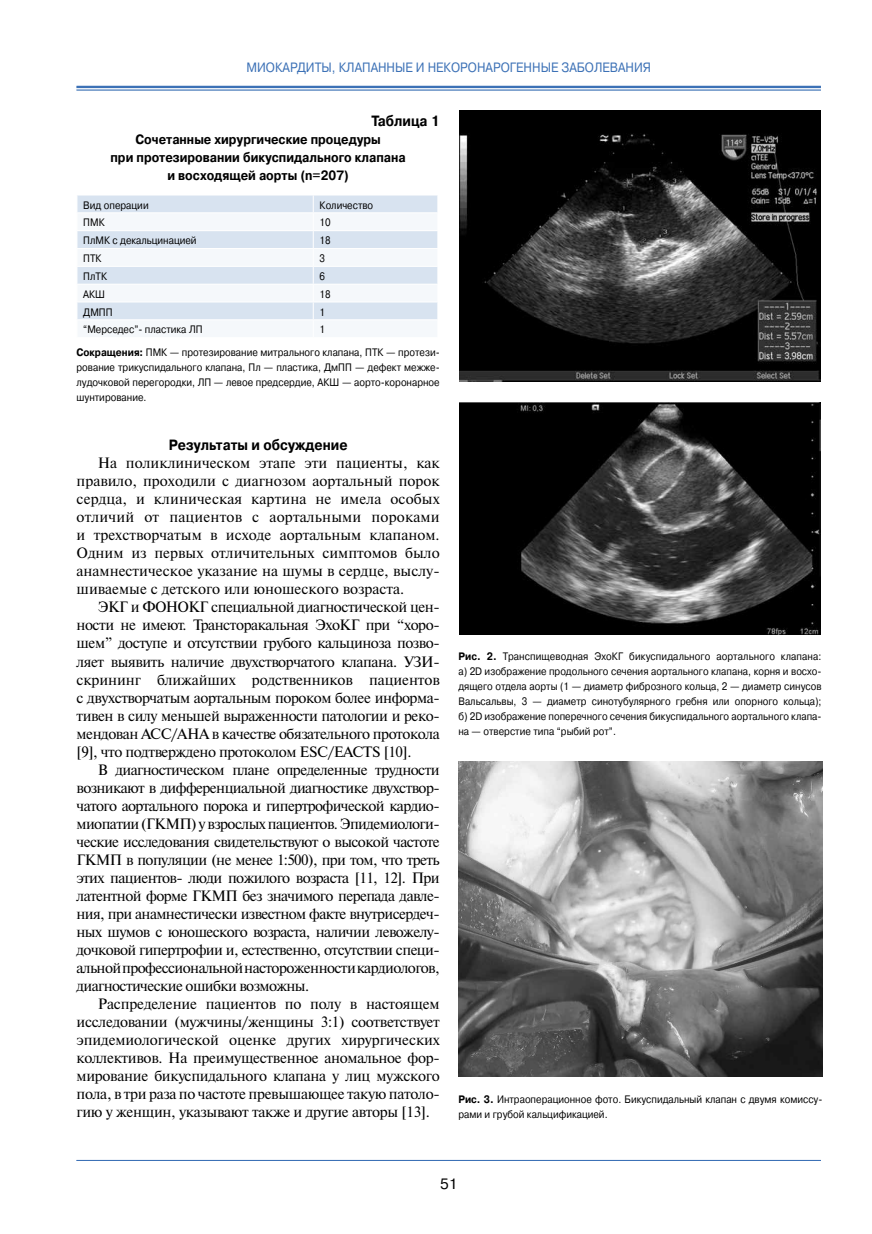
<style>
.page{position:relative;width:872px;height:1234px;background:#fff}
.page>*{position:absolute;margin:0;border:0;box-sizing:border-box;transform-origin:0 0}
.t1{font:15px/18px "Newton C";letter-spacing:-.025em;color:#000;text-align:justify}
.t2{font:15px "Pragmatica C";color:#000}
.t3{font:700 14.85px "Pragmatica C";color:#000;scale:.89 1}
.t4{font:700 13.5px/18px "Pragmatica C";color:#000;text-align:center;scale:.89 1}
.t5{font:13.5px "Pragmatica C";color:#3c71b6;scale:.89 1}
.t6{font:10.8px/15px "Pragmatica C";color:#000;text-align:justify;scale:.89 1}
.s1{font-weight:700}
</style>
<div class="page">
<svg style="left:77px;top:88px;width:744px;height:2px"></svg>
<hr style="left:77px;top:86px;width:744px;height:2px;background:#3c71b6">
<hr style="left:77px;top:90px;width:744px;height:1px;background:#3c71b6">
<hr style="left:77px;top:1159px;width:744px;height:1px;background:#3c71b6">
<img style="left:459px;top:111px;width:362px;height:271px">
<img style="left:459px;top:402px;width:362px;height:232px">
<div style="left:78px;top:196px;width:359px;height:16px;background:#d8e3f0"></div>
<svg style="left:78px;top:231px;width:359px;height:88px;fill:#d8e3f0"></svg>
<hr style="left:77px;top:248px;width:236px;height:1px;background:#fff">
<hr style="left:313px;top:248px;width:125px;height:1px;background:#fff">
<hr style="left:77px;top:266px;width:236px;height:1px;background:#fff">
<hr style="left:313px;top:266px;width:125px;height:1px;background:#fff">
<hr style="left:77px;top:284px;width:236px;height:1px;background:#fff">
<hr style="left:313px;top:284px;width:125px;height:1px;background:#fff">
<hr style="left:77px;top:301px;width:236px;height:1px;background:#fff">
<hr style="left:313px;top:301px;width:125px;height:1px;background:#fff">
<svg style="left:77px;top:195px;width:1px;height:124px"></svg>
<svg style="left:313px;top:195px;width:1px;height:124px"></svg>
<svg style="left:437px;top:195px;width:1px;height:124px"></svg>
<img style="left:458px;top:761px;width:364px;height:315px">
<p class="t5" style="left:246px;top:60px;width:456px">МИОКАРДИТЫ, КЛАПАННЫЕ И Н КОРОНАРОГЕННЫЕ ЗАБОЛЕВАНИЯ</p>
<p class="t5" style="left:368px;top:60px;width:182px">ОБРАЩЕНИЕ К ЧИТАТЕЛЯМ</p>
<p class="t3" style="left:371px;top:113px;width:78px">Таблица 1</p>
<p class="t4" style="left:110px;top:130px;width:333px">Сочетанные хирургические процедуры<br>при протезировании бикуспидального клапана и восходящей аорты (n=207)</p>
<p class="t6" style="left:83px;top:197px;width:75px">Вид операции</p>
<p class="t6" style="left:320px;top:197px;width:62px">Количество</p>
<p class="t6" style="left:83px;top:215px;width:26px">ПМК</p>
<p class="t6" style="left:320px;top:215px;width:14px">10</p>
<p class="t6" style="left:83px;top:233px;width:129px">ПлМК с декальцинацией</p>
<p class="t6" style="left:320px;top:233px;width:14px">18</p>
<p class="t6" style="left:83px;top:251px;width:22px">ПТК</p>
<p class="t6" style="left:320px;top:251px;width:8px">3</p>
<p class="t6" style="left:83px;top:269px;width:28px">ПлТК</p>
<p class="t6" style="left:320px;top:269px;width:8px">6</p>
<p class="t6" style="left:83px;top:286px;width:26px">АКШ</p>
<p class="t6" style="left:320px;top:286px;width:14px">18</p>
<p class="t6" style="left:83px;top:304px;width:34px">ДМПП</p>
<p class="t6" style="left:320px;top:304px;width:8px">1</p>
<p class="t6" style="left:83px;top:322px;width:136px">“Мерседес”- пластика ЛП</p>
<p class="t6" style="left:77px;top:318px;width:409px;line-height:22.2px;text-indent:243px">1<br><span class="s1">Сокращения:</span> ПМК — протезирование митрального клапана, ПТК — протези-</p>
<p class="t6" style="left:77px;top:359px;width:409px">рование трикуспидального клапана, Пл — пластика, ДмПП — дефект межже&shy;лудочковой перегородки, ЛП — левое предсердие, АКШ — аорто-коронарное шунтирование.</p>
<p class="t3" style="left:169px;top:437px;width:202px">Результаты и обсуждение</p>
<p class="t1" style="left:77px;top:454px;width:365px;text-indent:21px">На поликлиническом этапе эти пациенты, как правило, проходили с диагнозом аортальный порок сердца, и клиническая картина не имела особых отличий от пациентов с аортальными пороками и трехстворчатым в исходе аортальным клапаном.<br>Одним из первых отличительных симптомов было анамнестическое указание на шумы в сердце, выслу&shy;шиваемые с детского или юношеского возраста.</p>
<p class="t1" style="left:76px;top:598px;width:365px;text-indent:21px">ЭКГ и ФОНОКГ специальной диагностической цен&shy;ности не имеют. Трансторакальная ЭхоКГ при “хоро&shy;шем” доступе и отсутствии грубого кальциноза позво&shy;ляет выявить наличие двухстворчатого клапана. УЗИ&shy;скрининг ближайших родственников пациентов с двухстворчатым аортальным пороком более информа&shy;тивен в силу меньшей выраженности патологии и реко&shy;мендован ACC/AHA в качестве обязательного протокола [9], что подтверждено протоколом ESC/EACTS [10].</p>
<p class="t1" style="left:77px;top:760px;width:365px;text-indent:21px">В диагностическом плане определенные трудности возникают в дифференциальной диагностике двухствор&shy;чатого аортального порока и гипертрофической кардио&shy;миопатии (ГКМП) у взрослых пациентов. Эпидемиологи&shy;ческие исследования свидетельствуют о высокой частоте ГКМП в популяции (не менее 1:500), при том, что треть этих пациентов- люди пожилого возраста [11, 12]. При латентной форме ГКМП без значимого перепада давле&shy;ния, при анамнестически известном факте внутрисердеч&shy;ных шумов с юношеского возраста, наличии левожелу&shy;дочковой гипертрофии и, естественно, отсутствии специ&shy;альной профессиональной настороженности кардиологов, диагностические ошибки возможны.</p>
<p class="t1" style="left:77px;top:994px;width:365px;text-indent:21px">Распределение пациентов по полу в настоящем исследовании (мужчины/женщины 3:1) соответствует эпидемиологической оценке других хирургических коллективов. На преимущественное аномальное фор&shy;мирование бикуспидального клапана у лиц мужского пола, в три раза по частоте превышающее такую патоло&shy;гию у женщин, указывают также и другие авторы [13].</p>
<p class="t6" style="left:458px;top:649px;width:409px"><span class="s1">Рис. 2.</span> Транспищеводная ЭхоКГ бикуспидального аортального клапана: а) 2D изображение продольного сечения аортального клапана, корня и восхо&shy;дящего отдела аорты (1 — диаметр фиброзного кольца, 2 — диаметр синусов Вальсальвы, 3 — диаметр синотубулярного гребня или опорного кольца); б) 2D изображение поперечного сечения бикуспидального аортального клапа&shy;на — отверстие типа “рыбий рот”.</p>
<p class="t6" style="left:458px;top:1091px;width:410px"><span class="s1">Рис. 3.</span> Интраоперационное фото. Бикуспидальный клапан с двумя комиссу&shy;рами и грубой кальцификацией.</p>
<p class="t2" style="left:440px;top:1174px;width:19px">51</p>
</div>
